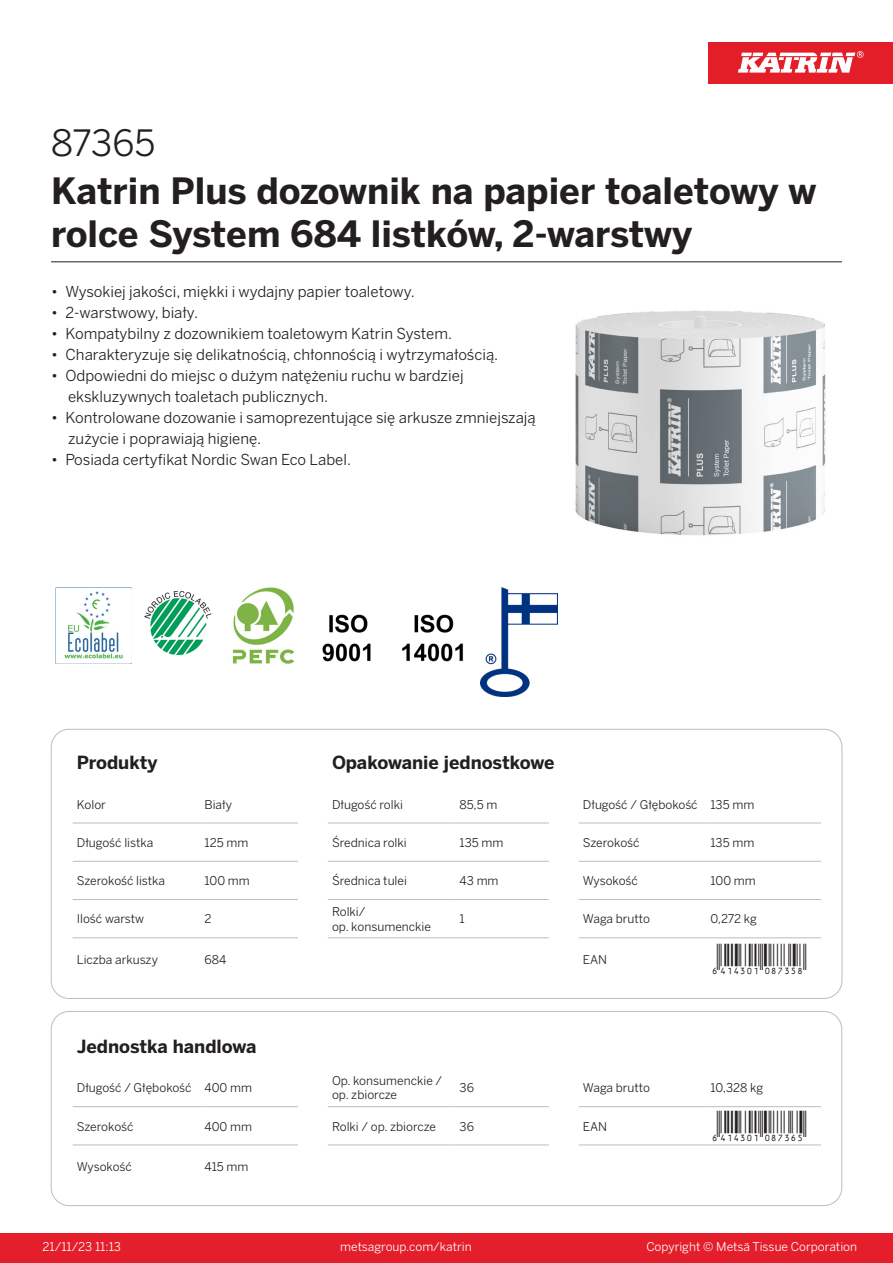
<style>
.page{position:relative;width:893px;height:1263px;background:#fff}
.page>*{position:absolute;margin:0;border:0;box-sizing:border-box;transform-origin:0 0}
.Product_Name{font:700 36px/43.2px "Benton Sans";color:#231f20}
.External_material_co{font:36px "Benton Sans";letter-spacing:-.01em;color:#231f20}
.T_EAN{font:30px "Viisas EAN Matala";color:#231f20}
.T_TableHeader{font:700 18px "Benton Sans";color:#231f20}
.MarketingBullets{font:15px/21px "Benton Sans";color:#231f20}
.T_TableBody{font:12px/14.4px "Benton Sans";color:#231f20}
.t1{font:12px "Benton Sans";color:#fff}
</style>
<div class="page">
<div style="left:0;top:1233px;width:893px;height:30px;background:#e41e2b"></div>
<div style="left:708px;top:43px;width:185px;height:41px;background:#e31e28"></div>
<svg style="left:738px;top:51px;width:126px;height:22px"></svg>
<hr style="left:73px;top:823px;width:127px;height:1px;background:#bcbdc0">
<hr style="left:200px;top:823px;width:98px;height:1px;background:#bcbdc0">
<hr style="left:328px;top:823px;width:127px;height:1px;background:#bcbdc0">
<hr style="left:455px;top:823px;width:94px;height:1px;background:#bcbdc0">
<hr style="left:579px;top:823px;width:127px;height:1px;background:#bcbdc0">
<hr style="left:706px;top:823px;width:115px;height:1px;background:#bcbdc0">
<hr style="left:73px;top:861px;width:127px;height:1px;background:#bcbdc0">
<hr style="left:200px;top:861px;width:98px;height:1px;background:#bcbdc0">
<hr style="left:328px;top:861px;width:127px;height:1px;background:#bcbdc0">
<hr style="left:455px;top:861px;width:94px;height:1px;background:#bcbdc0">
<hr style="left:579px;top:861px;width:127px;height:1px;background:#bcbdc0">
<hr style="left:706px;top:861px;width:115px;height:1px;background:#bcbdc0">
<hr style="left:73px;top:899px;width:127px;height:1px;background:#bcbdc0">
<hr style="left:200px;top:899px;width:98px;height:1px;background:#bcbdc0">
<hr style="left:328px;top:899px;width:127px;height:1px;background:#bcbdc0">
<hr style="left:455px;top:899px;width:94px;height:1px;background:#bcbdc0">
<hr style="left:579px;top:899px;width:127px;height:1px;background:#bcbdc0">
<hr style="left:706px;top:899px;width:115px;height:1px;background:#bcbdc0">
<hr style="left:73px;top:937px;width:127px;height:1px;background:#bcbdc0">
<hr style="left:200px;top:937px;width:98px;height:1px;background:#bcbdc0">
<hr style="left:328px;top:937px;width:127px;height:1px;background:#bcbdc0">
<hr style="left:455px;top:937px;width:94px;height:1px;background:#bcbdc0">
<hr style="left:579px;top:937px;width:127px;height:1px;background:#bcbdc0">
<hr style="left:706px;top:937px;width:115px;height:1px;background:#bcbdc0">
<hr style="left:73px;top:1106px;width:127px;height:1px;background:#bcbdc0">
<hr style="left:200px;top:1106px;width:98px;height:1px;background:#bcbdc0">
<hr style="left:328px;top:1106px;width:127px;height:1px;background:#bcbdc0">
<hr style="left:455px;top:1106px;width:94px;height:1px;background:#bcbdc0">
<hr style="left:579px;top:1106px;width:127px;height:1px;background:#bcbdc0">
<hr style="left:706px;top:1106px;width:115px;height:1px;background:#bcbdc0">
<hr style="left:73px;top:1145px;width:127px;height:1px;background:#bcbdc0">
<hr style="left:200px;top:1145px;width:98px;height:1px;background:#bcbdc0">
<hr style="left:328px;top:1145px;width:127px;height:1px;background:#bcbdc0">
<hr style="left:455px;top:1145px;width:94px;height:1px;background:#bcbdc0">
<hr style="left:579px;top:1145px;width:127px;height:1px;background:#bcbdc0">
<hr style="left:706px;top:1145px;width:115px;height:1px;background:#bcbdc0">
<div style="left:51px;top:1011px;width:791px;height:195px;border:1px solid #bcbdc0;border-radius:18px"></div>
<img style="left:575px;top:310px;width:251px;height:226px">
<img style="left:55px;top:587px;width:77px;height:77px">
<img style="left:144px;top:590px;width:68px;height:66px">
<img style="left:232px;top:587px;width:63px;height:77px">
<img style="left:322px;top:614px;width:49px;height:48px">
<img style="left:402px;top:614px;width:61px;height:48px">
<img style="left:480px;top:587px;width:77px;height:110px">
<hr style="left:51px;top:261px;width:791px;height:1px;background:#231f20">
<p class="External_material_co" style="left:51px;top:121px;width:106px">87365</p>
<p class="Product_Name" style="left:51px;top:170px;width:767px">Katrin Plus dozownik na papier toaletowy w rolce System 684 listków, 2-warstwy</p>
<p class="MarketingBullets" style="left:51px;top:281px;width:365px">• Wysokiej jakości, miękki i wydajny papier toaletowy.</p>
<p class="MarketingBullets" style="left:51px;top:302px;width:149px">• 2-warstwowy, biały.</p>
<p class="MarketingBullets" style="left:51px;top:323px;width:403px">• Kompatybilny z dozownikiem toaletowym Katrin System.</p>
<p class="MarketingBullets" style="left:51px;top:344px;width:449px">• Charakteryzuje się delikatnością, chłonnością i wytrzymałością.</p>
<p class="MarketingBullets" style="left:68px;top:365px;width:397px;text-indent:-17px">• Odpowiedni do miejsc o dużym natężeniu ruchu w bardziej ekskluzywnych toaletach publicznych.</p>
<p class="MarketingBullets" style="left:68px;top:407px;width:469px;text-indent:-17px">• Kontrolowane dozowanie i samoprezentujące się arkusze zmniejszają zużycie i poprawiają higienę.</p>
<p class="MarketingBullets" style="left:51px;top:449px;width:301px">• Posiada certyfikat Nordic Swan Eco Label.</p>
<p class="T_TableHeader" style="left:77px;top:751px;width:82px">Produkty</p>
<p class="T_TableHeader" style="left:332px;top:751px;width:224px">Opakowanie jednostkowe</p>
<p class="T_TableBody" style="left:77px;top:797px;width:31px">Kolor</p>
<p class="T_TableBody" style="left:204px;top:797px;width:29px">Biały</p>
<p class="T_TableBody" style="left:332px;top:797px;width:72px">Długość rolki</p>
<p class="T_TableBody" style="left:460px;top:797px;width:39px">85,5 m</p>
<p class="T_TableBody" style="left:583px;top:797px;width:116px">Długość / Głębokość</p>
<p class="T_TableBody" style="left:710px;top:797px;width:45px">135 mm</p>
<p class="T_TableBody" style="left:77px;top:835px;width:78px">Długość listka</p>
<p class="T_TableBody" style="left:204px;top:835px;width:45px">125 mm</p>
<p class="T_TableBody" style="left:332px;top:835px;width:76px">Średnica rolki</p>
<p class="T_TableBody" style="left:460px;top:835px;width:45px">135 mm</p>
<p class="T_TableBody" style="left:583px;top:835px;width:58px">Szerokość</p>
<p class="T_TableBody" style="left:710px;top:835px;width:45px">135 mm</p>
<p class="T_TableBody" style="left:77px;top:873px;width:90px">Szerokość listka</p>
<p class="T_TableBody" style="left:204px;top:873px;width:47px">100 mm</p>
<p class="T_TableBody" style="left:332px;top:873px;width:76px">Średnica tulei</p>
<p class="T_TableBody" style="left:460px;top:873px;width:40px">43 mm</p>
<p class="T_TableBody" style="left:583px;top:873px;width:56px">Wysokość</p>
<p class="T_TableBody" style="left:710px;top:873px;width:47px">100 mm</p>
<p class="T_TableBody" style="left:77px;top:912px;width:69px">Ilość warstw</p>
<p class="T_TableBody" style="left:204px;top:912px;width:9px">2</p>
<p class="T_TableBody" style="left:332px;top:905px;width:35px">Rolki/</p>
<p class="T_TableBody" style="left:332px;top:919px;width:100px">op. konsumenckie</p>
<p class="T_TableBody" style="left:460px;top:912px;width:7px">1</p>
<p class="T_TableBody" style="left:583px;top:912px;width:69px">Waga brutto</p>
<p class="T_TableBody" style="left:710px;top:912px;width:48px">0,272 kg</p>
<p class="T_TableBody" style="left:77px;top:952px;width:83px">Liczba arkuszy</p>
<p class="T_TableBody" style="left:204px;top:952px;width:23px">684</p>
<p class="T_TableBody" style="left:583px;top:952px;width:26px">EAN</p>
<p class="T_EAN" style="left:710px;top:944px;width:97px">*6414301087358*</p>
<p class="T_TableHeader" style="left:77px;top:1035px;width:181px">Jednostka handlowa</p>
<p class="T_TableBody" style="left:77px;top:1081px;width:116px">Długość / Głębokość</p>
<p class="T_TableBody" style="left:204px;top:1081px;width:49px">400 mm</p>
<p class="T_TableBody" style="left:332px;top:1073px;width:112px">Op. konsumenckie / op. zbiorcze</p>
<p class="T_TableBody" style="left:460px;top:1081px;width:16px">36</p>
<p class="T_TableBody" style="left:583px;top:1081px;width:69px">Waga brutto</p>
<p class="T_TableBody" style="left:710px;top:1081px;width:54px">10,328 kg</p>
<p class="T_TableBody" style="left:77px;top:1119px;width:58px">Szerokość</p>
<p class="T_TableBody" style="left:204px;top:1119px;width:49px">400 mm</p>
<p class="T_TableBody" style="left:332px;top:1119px;width:105px">Rolki / op. zbiorcze</p>
<p class="T_TableBody" style="left:460px;top:1119px;width:16px">36</p>
<p class="T_TableBody" style="left:583px;top:1119px;width:26px">EAN</p>
<p class="T_EAN" style="left:710px;top:1110px;width:97px">*6414301087365*</p>
<p class="T_TableBody" style="left:77px;top:1159px;width:56px">Wysokość</p>
<p class="T_TableBody" style="left:204px;top:1159px;width:46px">415 mm</p>
<p class="t1" style="left:43px;top:1239px;width:80px">21/11/23 11:13</p>
<p class="t1" style="left:340px;top:1239px;width:133px">metsagroup.com/katrin</p>
<p class="t1" style="left:646px;top:1239px;width:212px">Copyright © Metsä Tissue Corporation</p>
</div>
